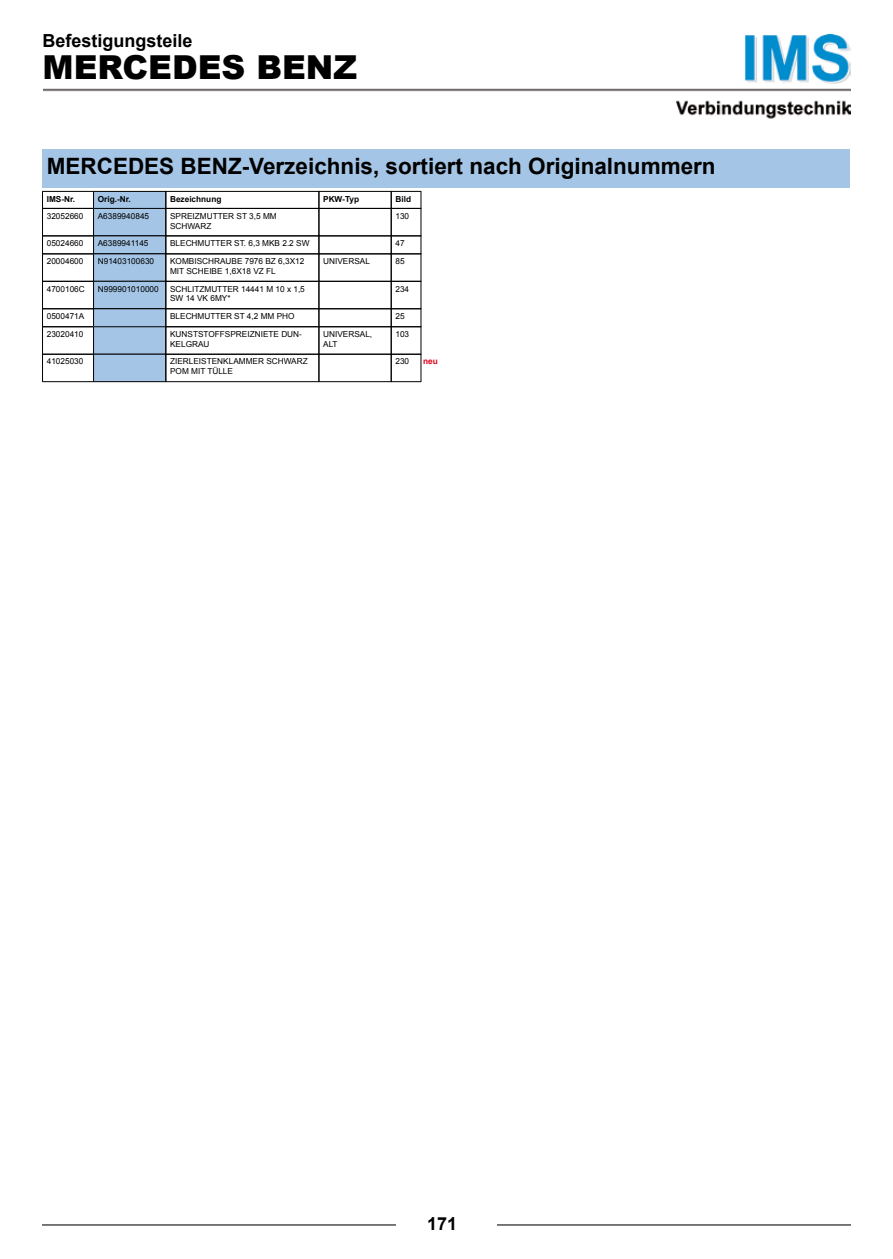
<style>
.page{position:relative;width:893px;height:1259px;background:#fff}
.page>*{position:absolute;margin:0;border:0;box-sizing:border-box;transform-origin:0 0}
.t1{font:900 33px "Arial";color:#000}
.t2{font:700 22.5px "Arial";color:#000}
.t3{font:700 18px "Arial";color:#000}
.t4{font:8.25px/9.9px "Arial";color:#000}
.t5{font:700 8.25px "Arial";color:#000}
.t6{font:700 8.25px "Arial";color:#e2001a}
</style>
<div class="page">
<img style="left:43px;top:34px;width:807px;height:85px">
<div style="left:94px;top:208px;width:72px;height:28px;background:#a4c5e5"></div>
<hr style="left:42px;top:236px;width:52px;height:1px;background:#000">
<div style="left:94px;top:236px;width:72px;height:18px;background:#a4c5e5"></div>
<hr style="left:93px;top:236px;width:73px;height:1px;background:#000">
<hr style="left:166px;top:236px;width:153px;height:1px;background:#000">
<hr style="left:319px;top:236px;width:72px;height:1px;background:#000">
<hr style="left:391px;top:236px;width:30px;height:1px;background:#000">
<hr style="left:42px;top:254px;width:52px;height:1px;background:#000">
<div style="left:94px;top:254px;width:72px;height:27px;background:#a4c5e5"></div>
<hr style="left:93px;top:254px;width:73px;height:1px;background:#000">
<hr style="left:166px;top:254px;width:153px;height:1px;background:#000">
<hr style="left:319px;top:254px;width:72px;height:1px;background:#000">
<hr style="left:391px;top:254px;width:30px;height:1px;background:#000">
<hr style="left:42px;top:281px;width:52px;height:1px;background:#000">
<div style="left:94px;top:281px;width:72px;height:28px;background:#a4c5e5"></div>
<hr style="left:93px;top:281px;width:73px;height:1px;background:#000">
<hr style="left:166px;top:281px;width:153px;height:1px;background:#000">
<hr style="left:319px;top:281px;width:72px;height:1px;background:#000">
<hr style="left:391px;top:281px;width:30px;height:1px;background:#000">
<hr style="left:42px;top:308px;width:52px;height:1px;background:#000">
<div style="left:94px;top:309px;width:72px;height:18px;background:#a4c5e5"></div>
<hr style="left:93px;top:308px;width:73px;height:1px;background:#000">
<hr style="left:166px;top:308px;width:153px;height:1px;background:#000">
<hr style="left:319px;top:308px;width:72px;height:1px;background:#000">
<hr style="left:391px;top:308px;width:30px;height:1px;background:#000">
<hr style="left:42px;top:326px;width:52px;height:1px;background:#000">
<div style="left:94px;top:327px;width:72px;height:27px;background:#a4c5e5"></div>
<hr style="left:93px;top:326px;width:73px;height:1px;background:#000">
<hr style="left:166px;top:326px;width:153px;height:1px;background:#000">
<hr style="left:319px;top:326px;width:72px;height:1px;background:#000">
<hr style="left:391px;top:326px;width:30px;height:1px;background:#000">
<hr style="left:42px;top:354px;width:52px;height:1px;background:#000">
<hr style="left:42px;top:381px;width:52px;height:1px;background:#000">
<div style="left:94px;top:354px;width:72px;height:28px;background:#a4c5e5"></div>
<hr style="left:93px;top:354px;width:73px;height:1px;background:#000">
<hr style="left:93px;top:381px;width:73px;height:1px;background:#000">
<hr style="left:166px;top:354px;width:153px;height:1px;background:#000">
<hr style="left:166px;top:381px;width:153px;height:1px;background:#000">
<hr style="left:319px;top:354px;width:72px;height:1px;background:#000">
<hr style="left:319px;top:381px;width:72px;height:1px;background:#000">
<hr style="left:391px;top:354px;width:30px;height:1px;background:#000">
<hr style="left:391px;top:381px;width:30px;height:1px;background:#000">
<hr style="left:42px;top:191px;width:52px;height:1px;background:#000">
<svg style="left:42px;top:191px;width:1px;height:191px"></svg>
<hr style="left:42px;top:208px;width:52px;height:1px;background:#000">
<div style="left:94px;top:191px;width:72px;height:17px;background:#a4c5e5"></div>
<hr style="left:93px;top:191px;width:73px;height:1px;background:#000">
<svg style="left:93px;top:191px;width:1px;height:191px"></svg>
<hr style="left:93px;top:208px;width:73px;height:1px;background:#000">
<hr style="left:166px;top:191px;width:153px;height:1px;background:#000">
<svg style="left:166px;top:191px;width:1px;height:191px"></svg>
<hr style="left:166px;top:208px;width:153px;height:1px;background:#000">
<hr style="left:319px;top:191px;width:72px;height:1px;background:#000">
<svg style="left:319px;top:192px;width:1px;height:190px"></svg>
<hr style="left:319px;top:208px;width:72px;height:1px;background:#000">
<hr style="left:391px;top:191px;width:30px;height:1px;background:#000">
<svg style="left:391px;top:192px;width:1px;height:189px"></svg>
<hr style="left:391px;top:208px;width:30px;height:1px;background:#000">
<svg style="left:421px;top:191px;width:1px;height:191px"></svg>
<div style="left:43px;top:149px;width:807px;height:38px;background:#a4c5e5"></div>
<hr style="left:42px;top:1224px;width:354px;height:1px;background:#000">
<hr style="left:497px;top:1224px;width:354px;height:1px;background:#000">
<h3 class="t3" style="left:43px;top:29px;width:152px">Befestigungsteile</h3>
<h1 class="t1" style="left:43px;top:43px;width:316px">MERCEDES BENZ</h1>
<h2 class="t2" style="left:47px;top:151px;width:670px">MERCEDES BENZ-Verzeichnis, sortiert nach Originalnummern</h2>
<p class="t5" style="left:47px;top:193px;width:30px">IMS‑Nr.</p>
<p class="t5" style="left:98px;top:193px;width:35px">Orig.‑Nr.</p>
<p class="t5" style="left:170px;top:193px;width:53px">Bezeichnung</p>
<p class="t5" style="left:323px;top:193px;width:37px">PKW‑Typ</p>
<p class="t5" style="left:395px;top:193px;width:17px">Bild</p>
<p class="t4" style="left:47px;top:211px;width:38px">32052660</p>
<p class="t4" style="left:98px;top:211px;width:53px">A6389940845</p>
<p class="t4" style="left:170px;top:211px;width:108px">SPREIZMUTTER ST 3,5 MM<br>SCHWARZ</p>
<p class="t4" style="left:395px;top:211px;width:15px">130</p>
<p class="t4" style="left:47px;top:238px;width:38px">05024660</p>
<p class="t4" style="left:98px;top:238px;width:52px">A6389941145</p>
<p class="t4" style="left:170px;top:238px;width:141px">BLECHMUTTER ST. 6,3 MKB 2.2 SW</p>
<p class="t4" style="left:395px;top:238px;width:11px">47</p>
<p class="t4" style="left:47px;top:256px;width:38px">20004600</p>
<p class="t4" style="left:98px;top:256px;width:58px">N91403100630</p>
<p class="t4" style="left:170px;top:256px;width:136px">KOMBISCHRAUBE 7976 BZ 6,3X12<br>MIT SCHEIBE 1,6X18 VZ FL</p>
<p class="t4" style="left:323px;top:256px;width:48px">UNIVERSAL</p>
<p class="t4" style="left:395px;top:256px;width:11px">85</p>
<p class="t4" style="left:47px;top:284px;width:40px">4700106C</p>
<p class="t4" style="left:98px;top:284px;width:63px">N999901010000</p>
<p class="t4" style="left:170px;top:284px;width:136px">SCHLITZMUTTER 14441 M 10 x 1,5<br>SW 14 VK 6MY*</p>
<p class="t4" style="left:395px;top:284px;width:15px">234</p>
<p class="t4" style="left:47px;top:311px;width:39px">0500471A</p>
<p class="t4" style="left:170px;top:311px;width:126px">BLECHMUTTER ST 4,2 MM PHO</p>
<p class="t4" style="left:395px;top:311px;width:11px">25</p>
<p class="t4" style="left:47px;top:329px;width:38px">23020410</p>
<p class="t4" style="left:170px;top:329px;width:133px">KUNSTSTOFFSPREIZNIETE DUN‑<br>KELGRAU</p>
<p class="t4" style="left:323px;top:329px;width:51px">UNIVERSAL,<br>ALT</p>
<p class="t4" style="left:395px;top:329px;width:15px">103</p>
<p class="t4" style="left:47px;top:357px;width:38px">41025030</p>
<p class="t4" style="left:170px;top:357px;width:139px">ZIERLEISTENKLAMMER SCHWARZ<br>POM MIT TÜLLE</p>
<p class="t4" style="left:395px;top:357px;width:15px">230</p>
<p class="t6" style="left:423px;top:356px;width:16px">neu</p>
<h3 class="t3" style="left:427px;top:1211px;width:32px">171</h3>
</div>
